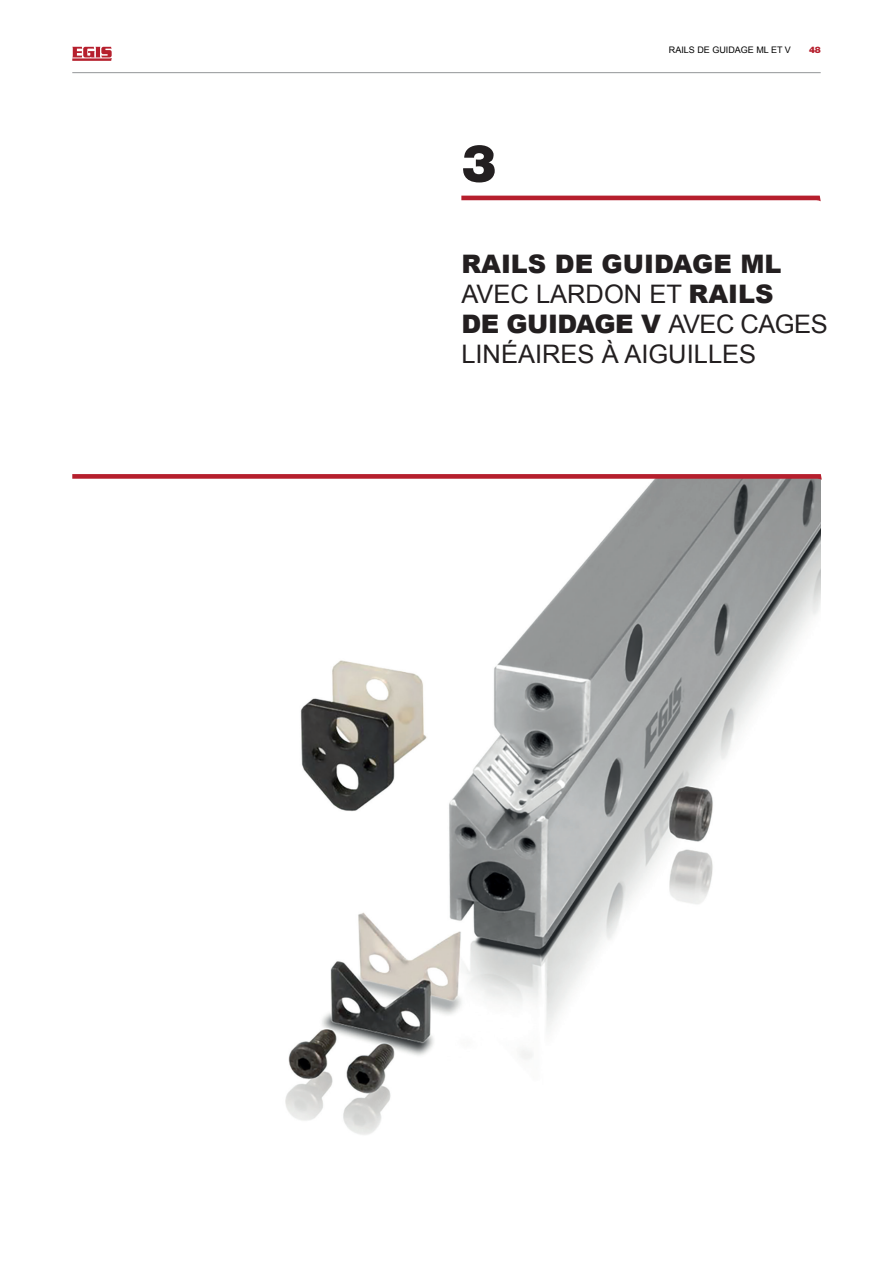
<style>
.page{position:relative;width:893px;height:1263px;background:#fff}
.page>*{position:absolute;margin:0;border:0;box-sizing:border-box;transform-origin:0 0}
.t1{font:900 52.5px "Helvetica Neue LT Std";color:#231f20}
.t2{font:25.5px/30px "Arial";color:#231f20}
.t3{font:9px "Arial";color:#000}
.t4{font:900 9px "Helvetica Neue LT Std";color:#b61f2d}
.s1{font-weight:900}
</style>
<div class="page">
<img style="left:285px;top:480px;width:536px;height:655px">
<svg style="left:461px;top:196px;width:360px;height:5px;background:#c0404c"></svg>
<svg style="left:72px;top:474px;width:750px;height:6px;background:#c14c57"></svg>
<svg style="left:72px;top:47px;width:40px;height:14px"></svg>
<hr style="left:72px;top:72px;width:749px;height:1px;background:#939598">
<h1 class="t1" style="left:461px;top:132px;width:37px">3</h1>
<p class="t3" style="left:669px;top:44px;width:124px">RAILS DE GUIDAGE ML ET V</p>
<p class="t4" style="left:809px;top:45px;width:13px">48</p>
<p class="t2" style="left:461px;top:250px;width:368px"><span class="s1">RAILS DE GUIDAGE ML<br></span>AVEC LARDON ET <span class="s1">RAILS<br>DE GUIDAGE V</span> AVEC CAGES<br>LINÉAIRES À AIGUILLES</p>
</div>
